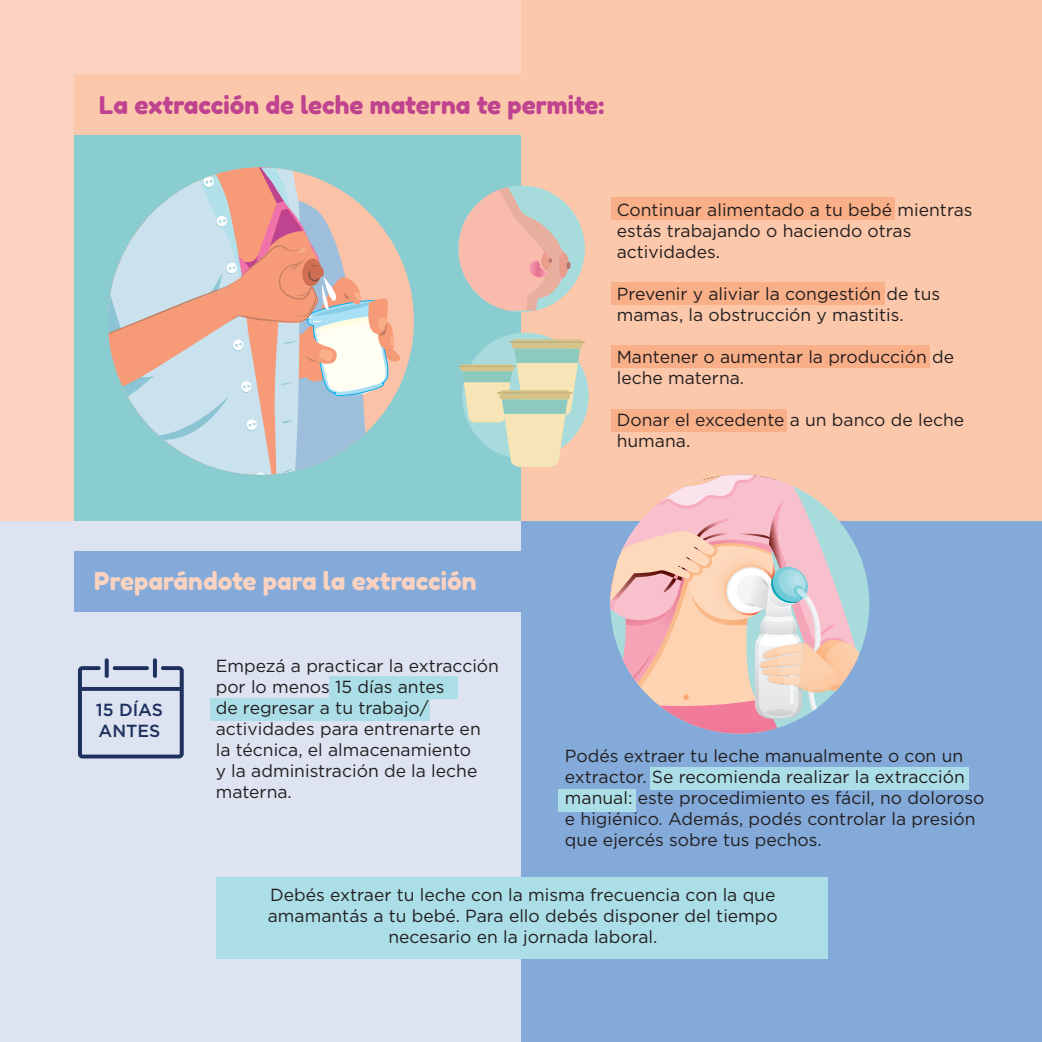
<style>
.page{position:relative;width:1042px;height:1042px;background:#fff}
.page>*{position:absolute;margin:0;border:0;box-sizing:border-box;transform-origin:0 0}
.t1{font:24.5px "Fredoka One";color:#c04390}
.t2{font:24.5px "Fredoka One";color:#fcd2c0}
.t3{font:17.5px/21px "Gotham";color:#231f20}
.t4{font:500 17.5px/21px "Gotham";color:#1d305e}
</style>
<div class="page">
<div style="left:0;top:0;width:521px;height:521px;background:#fcd2c0"></div>
<div style="left:74px;top:135px;width:447px;height:386px;background:#8acdd1"></div>
<div style="left:521px;top:0;width:521px;height:521px;background:#fcc8ab"></div>
<div style="left:74px;top:74px;width:576px;height:61px;background:#fcc8ab"></div>
<div style="left:521px;top:521px;width:521px;height:521px;background:#83aad9"></div>
<div style="left:0;top:521px;width:521px;height:521px;background:#dee3f2"></div>
<div style="left:74px;top:551px;width:576px;height:61px;background:#83aad9"></div>
<svg style="left:105px;top:658px;width:4px;height:20px"></svg>
<hr style="left:153px;top:658px;width:4px;height:20px;background:#1d305e;border-radius:2px">
<svg style="left:78px;top:666px;width:106px;height:92px"></svg>
<div style="left:458px;top:186px;width:127px;height:126px;background:#a7dbdc;border-radius:50%"></div>
<div style="left:462px;top:333px;width:127px;height:126px;background:#a7dbdc;border-radius:50%"></div>
<svg style="left:610px;top:474px;width:259px;height:259px"></svg>
<div style="left:216px;top:877px;width:611px;height:81px;background:#abdee7"></div>
<div style="left:329px;top:676px;width:129px;height:22px;background:#abdee7"></div>
<div style="left:210px;top:698px;width:220px;height:22px;background:#abdee7"></div>
<div style="left:650px;top:767px;width:318px;height:22px;background:#abdee7"></div>
<div style="left:558px;top:789px;width:77px;height:22px;background:#abdee7"></div>
<div style="left:611px;top:198px;width:284px;height:22px;background:#f9af88"></div>
<div style="left:611px;top:283px;width:274px;height:22px;background:#f9af88"></div>
<div style="left:611px;top:345px;width:319px;height:22px;background:#f9af88"></div>
<div style="left:611px;top:409px;width:175px;height:22px;background:#f9af88"></div>
<svg style="left:458px;top:339px;width:127px;height:128px"></svg>
<svg style="left:458px;top:186px;width:112px;height:124px"></svg>
<svg style="left:108px;top:167px;width:306px;height:307px"></svg>
<h1 class="t1" style="left:99px;top:90px;width:507px">La extracción de leche materna te permite:</h1>
<p class="t3" style="left:617px;top:198px;width:357px">Continuar alimentado a tu bebé mientras estás trabajando o haciendo otras actividades.</p>
<p class="t3" style="left:617px;top:282px;width:325px">Prevenir y aliviar la congestión de tus mamas, la obstrucción y mastitis.</p>
<p class="t3" style="left:617px;top:345px;width:339px">Mantener o aumentar la producción de leche materna.</p>
<p class="t3" style="left:617px;top:408px;width:349px">Donar el excedente a un banco de leche humana.</p>
<h1 class="t2" style="left:94px;top:566px;width:384px">Preparándote para la extracción</h1>
<p class="t4" style="left:96px;top:699px;width:69px">15 DÍAS<br>ANTES</p>
<p class="t3" style="left:216px;top:655px;width:285px">Empezá a practicar la extracción por lo menos 15 días antes<br>de regresar a tu trabajo/ actividades para entrenarte en la técnica, el almacenamiento<br>y la administración de la leche materna.</p>
<p class="t3" style="left:565px;top:745px;width:421px">Podés extraer tu leche manualmente o con un extractor. Se recomienda realizar la extracción manual: este procedimiento es fácil, no doloroso e higiénico. Además, podés controlar la presión que ejercés sobre tus pechos.</p>
<p class="t3" style="left:268px;top:884px;width:511px;text-align:center">Debés extraer tu leche con la misma frecuencia con la que amamantás a tu bebé. Para ello debés disponer del tiempo necesario en la jornada laboral.</p>
</div>
